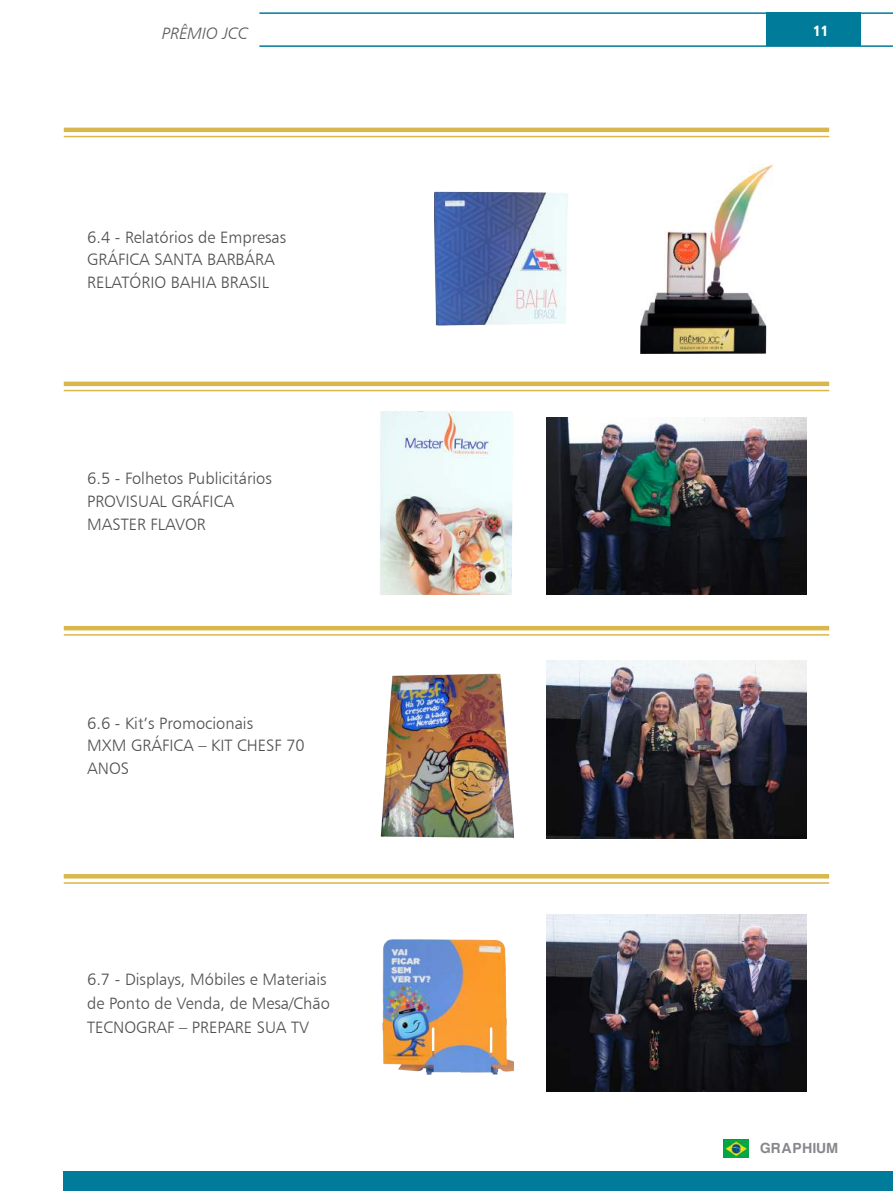
<style>
.page{position:relative;width:893px;height:1191px;background:#fff}
.page>*{position:absolute;margin:0;border:0;box-sizing:border-box;transform-origin:0 0}
.t1{font:16.5px/22.5px "Humanist 777 BT Light B";color:#4f4e50}
.t2{font:16.5px "Humanist 777 BT Light Italic B";color:#5b5b5f}
.t3{font:700 15px "Harabara";letter-spacing:.1em;color:#89878c}
.t4{font:15px "Humanist 777 BT Black Condensed B";color:#fff}
</style>
<div class="page">
<div style="left:767px;top:12px;width:94px;height:34px;background:#007b99"></div>
<hr style="left:259px;top:12px;width:634px;height:2px;background:#007b99">
<hr style="left:259px;top:45px;width:634px;height:2px;background:#007b99">
<div style="left:63px;top:1171px;width:830px;height:20px;background:#007b99"></div>
<hr style="left:64px;top:128px;width:765px;height:4px;background:#d9b74b">
<hr style="left:64px;top:136px;width:765px;height:1px;background:#d9b74b">
<div style="left:64px;top:381px;width:765px;height:5px;background:#d9b74b"></div>
<hr style="left:64px;top:390px;width:765px;height:1px;background:#d9b74b">
<hr style="left:64px;top:626px;width:765px;height:4px;background:#d9b74b">
<hr style="left:64px;top:634px;width:765px;height:1px;background:#d9b74b">
<hr style="left:64px;top:874px;width:765px;height:4px;background:#d9b74b">
<hr style="left:64px;top:882px;width:765px;height:1px;background:#d9b74b">
<img style="left:547px;top:417px;width:260px;height:178px">
<img style="left:547px;top:661px;width:260px;height:177px">
<img style="left:547px;top:914px;width:260px;height:177px">
<img style="left:435px;top:191px;width:133px;height:135px">
<img style="left:380px;top:412px;width:133px;height:183px">
<img style="left:380px;top:673px;width:133px;height:165px">
<img style="left:382px;top:939px;width:131px;height:136px">
<img style="left:723px;top:1139px;width:26px;height:18px">
<img style="left:640px;top:165px;width:133px;height:188px">
<p class="t2" style="left:162px;top:23px;width:88px">PRÊMIO JCC</p>
<p class="t1" style="left:87px;top:225px;width:201px">6.4 - Relatórios de Empresas<br>GRÁFICA SANTA BARBÁRA<br>RELATÓRIO BAHIA BRASIL</p>
<p class="t1" style="left:87px;top:467px;width:186px">6.5 - Folhetos Publicitários<br>PROVISUAL GRÁFICA<br>MASTER FLAVOR</p>
<p class="t1" style="left:87px;top:711px;width:219px">6.6 - Kit’s Promocionais<br>MXM GRÁFICA – KIT CHESF 70<br>ANOS</p>
<p class="t1" style="left:87px;top:966px;width:244px;line-height:24px">6.7 - Displays, Móbiles e Materiais de Ponto de Venda, de Mesa/Chão<br>TECNOGRAF – PREPARE SUA TV</p>
<p class="t4" style="left:813px;top:21px;width:17px">11</p>
<p class="t3" style="left:761px;top:1139px;width:79px">GRAPHIUM</p>
</div>
